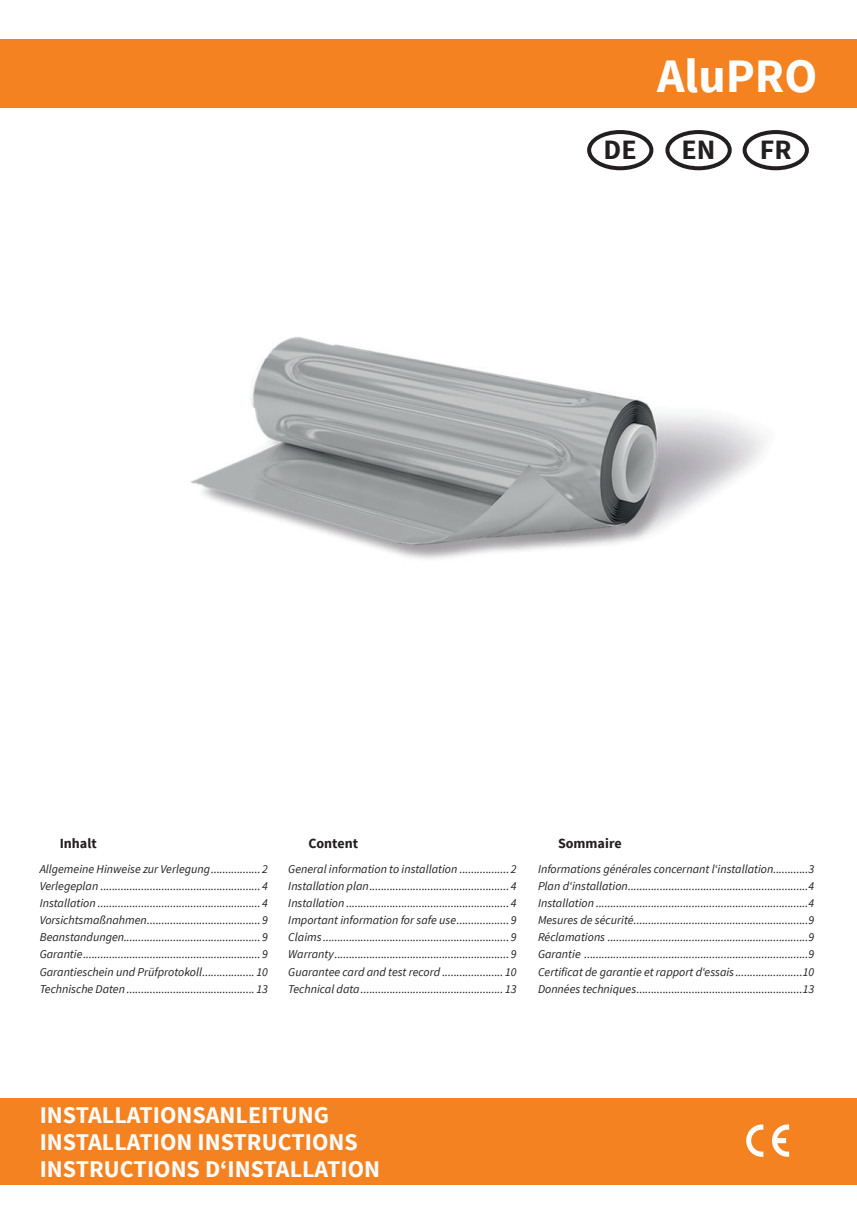
<style>
.page{position:relative;width:857px;height:1225px;background:#fff}
.page>*{position:absolute;margin:0;border:0;box-sizing:border-box;transform-origin:0 0}
.t1{font:700 48px "Source Sans Pro";color:#fff}
.t2{font:700 28px "Source Sans Pro";color:#231f20}
.t3{font:700 24px "Source Sans Pro";color:#fcfcfc}
.t4{font:700 14px "Source Sans Pro";color:#231f20}
.t5{font:italic 12px/17px "Source Sans Pro";color:#231f20;text-align:justify}
.s1{font-style:inherit}
</style>
<div class="page">
<div style="left:0;top:1098px;width:856px;height:87px;background:#f58220"></div>
<div style="left:0;top:40px;width:856px;height:68px;background:#f58220"></div>
<svg style="left:746px;top:1124px;width:17px;height:32px"></svg>
<svg style="left:772px;top:1124px;width:16px;height:32px"></svg>
<img style="left:190px;top:337px;width:575px;height:222px">
<div style="left:586px;top:130px;width:67px;height:40px;border:4px solid #231f20;border-radius:50%"></div>
<div style="left:665px;top:130px;width:66px;height:40px;border:4px solid #231f20;border-radius:50%"></div>
<div style="left:742px;top:130px;width:66px;height:40px;border:4px solid #231f20;border-radius:50%"></div>
<h2 class="t2" style="left:603px;top:132px;width:35px">DE</h2>
<h1 class="t1" style="left:656px;top:45px;width:161px">AluPRO</h1>
<h2 class="t2" style="left:681px;top:132px;width:35px">EN</h2>
<h2 class="t2" style="left:759px;top:132px;width:33px">FR</h2>
<p class="t4" style="left:60px;top:834px;width:39px">Inhalt</p>
<p class="t5" style="left:40px;top:861px;width:230px">Allgemeine Hinweise zur Verlegung ................. 2<br>Verlegeplan ....................................................... 4<br>Installation ........................................................ 4<br>Vorsichtsmaßnahmen ....................................... 9<br>Beanstandungen............................................... 9<br>Garantie ............................................................. 9<br>Garantieschein und Prüfprotokoll .................. 10<br>Technische Daten ............................................ 13</p>
<p class="t4" style="left:308px;top:835px;width:51px">Content</p>
<p class="t5" style="left:288px;top:861px;width:230px">General information to installation ................. 2<br>Installation plan ................................................ 4<br>Installation ........................................................ 4<br>Important information for safe use .................. 9<br>Claims ................................................................ 9<br>Warranty ............................................................ 9<br>Guarantee card and test record ..................... 10<br>Technical data ................................................. 13</p>
<p class="t4" style="left:557px;top:835px;width:65px">Sommaire</p>
<p class="t5" style="left:537px;top:861px;width:278px">Informations générales concernant l‘installation ............3<br>Plan d‘installation ..............................................................4<br><span class="s1">I</span>nstallation .........................................................................4<br>Mesures de sécurité ............................................................9<br>Réclamations .....................................................................9<br>Garantie .............................................................................9<br>Certificat de garantie et rapport d‘essais .......................10<br>Données techniques .........................................................13</p>
<h3 class="t3" style="left:40px;top:1099px;width:291px">INSTALLATIONSANLEITUNG</h3>
<h3 class="t3" style="left:40px;top:1126px;width:319px">INSTALLATION INSTRUCTIONS</h3>
<h3 class="t3" style="left:40px;top:1153px;width:342px">INSTRUCTIONS D‘INSTALLATION</h3>
</div>
